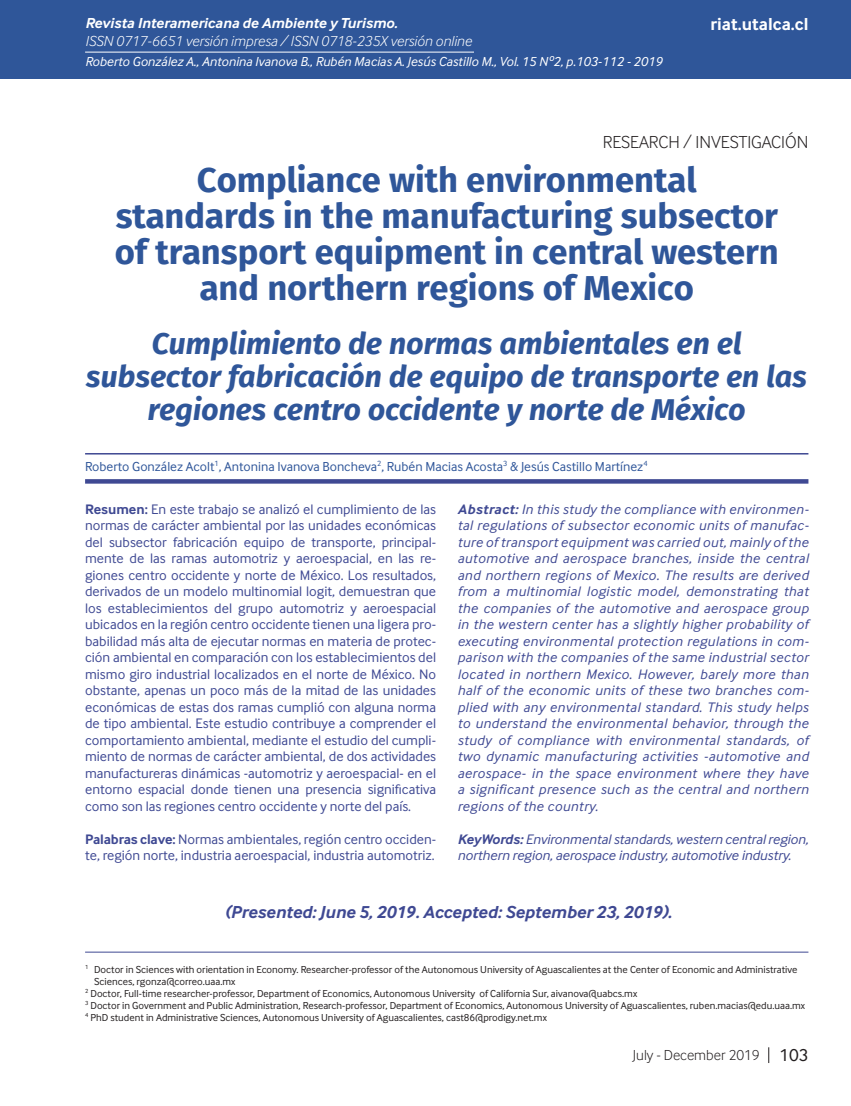
<style>
.page{position:relative;width:851px;height:1106px;background:#fff}
.page>*{position:absolute;margin:0;border:0;box-sizing:border-box;transform-origin:0 0}
.t1{font:700 34.5px/36px "Fira Sans OT";color:#2f5699;text-align:center}
.t2{font:italic 700 30px/33px "Fira Sans OT";color:#2f5699;text-align:center}
.t3{font:italic 700 18px "Inter Face";color:#3f4993}
.t4{font:300 18px "Inter Face";color:#231f20}
.t5{font:700 18px "Inter Face";color:#fff}
.t6{font:italic 300 15px "Inter Face";color:#fff}
.t7{font:italic 700 15px "Inter Face";color:#fff}
.t8{font:300 15px "Inter Face";color:#231f20}
.t9{font:14.25px/16.5px "Inter Face";color:#3f4993;text-align:justify}
.t10{font:italic 14.25px/16.5px "Inter Face";color:#3f4993;text-align:justify}
.t11{font:italic 13.5px "Inter Face";color:#fff}
.t12{font:13.5px "Inter Face";color:#2f5699}
.t13{font:10.5px "Inter Face";color:#231f20}
.s1{font-weight:700}
.s2{font-weight:400;font-size:18px}
</style>
<div class="page">
<div style="left:0;top:0;width:850px;height:79px;background:#2f5699"></div>
<hr style="left:85px;top:52px;width:389px;height:1px;background:#fff">
<svg style="left:768px;top:1047px;width:1px;height:16px"></svg>
<hr style="left:85px;top:951px;width:723px;height:1px;background:#3f4993">
<hr style="left:85px;top:453px;width:723px;height:1px;background:#3f4993">
<svg style="left:85px;top:479px;width:723px;height:4px;background:#454f96"></svg>
<p class="t7" style="left:85px;top:15px;width:314px">Revista Interamericana de Ambiente y Turismo.</p>
<p class="t6" style="left:85px;top:33px;width:388px">ISSN 0717-6651 versión impresa / ISSN 0718-235X versión online</p>
<p class="t11" style="left:85px;top:54px;width:578px">Roberto González A., Antonina Ivanova B., Rubén Macias A. Jesús Castillo M., Vol. 15 Nº2, p.103-112 - 2019</p>
<p class="t5" style="left:710px;top:14px;width:99px">riat.utalca.cl</p>
<p class="t4" style="left:602px;top:132px;width:207px">RESEARCH / INVESTIGACIÓN</p>
<h1 class="t1" style="left:115px;top:164px;width:665px">Compliance with environmental standards in the manufacturing subsector of transport equipment in central western and northern regions of Mexico</h1>
<h2 class="t2" style="left:86px;top:329px;width:722px">Cumplimiento de normas ambientales en el subsector fabricación de equipo de transporte en las regiones centro occidente y norte de México</h2>
<p class="t12" style="left:85px;top:459px;width:564px">Roberto González Acolt<sup>1</sup>, Antonina Ivanova Boncheva<sup>2</sup>, Rubén Macias Acosta<sup>3</sup> &amp; Jesús Castillo Martínez<sup>4</sup></p>
<p class="t9" style="left:85px;top:500px;width:352px"><span class="s1">Resumen:</span> En este trabajo se analizó el cumplimiento de las normas de carácter ambiental por las unidades económicas del subsector fabricación equipo de transporte, principal&shy;mente de las ramas automotriz y aeroespacial, en las re&shy;giones centro occidente y norte de México. Los resultados, derivados de un modelo multinomial logit, demuestran que los establecimientos del grupo automotriz y aeroespacial ubicados en la región centro occidente tienen una ligera pro&shy;babilidad más alta de ejecutar normas en materia de protec&shy;ción ambiental en comparación con los establecimientos del mismo giro industrial localizados en el norte de México. No obstante, apenas un poco más de la mitad de las unidades económicas de estas dos ramas cumplió con alguna norma de tipo ambiental. Este estudio contribuye a comprender el comportamiento ambiental, mediante el estudio del cumpli&shy;miento de normas de carácter ambiental, de dos actividades manufactureras dinámicas -automotriz y aeroespacial- en el entorno espacial donde tienen una presencia significativa como son las regiones centro occidente y norte del país.</p>
<p class="t9" style="left:85px;top:830px;width:352px"><span class="s1">Palabras clave:</span> Normas ambientales, región centro occiden&shy;te, región norte, industria aeroespacial, industria automotriz.</p>
<p class="t10" style="left:457px;top:501px;width:353px"><span class="s1">Abstract:</span> In this study the compliance with environmen&shy;tal regulations of subsector economic units of manufac&shy;ture of transport equipment was carried out, mainly of the automotive and aerospace branches, inside the central and northern regions of Mexico. The results are derived from a multinomial logistic model, demonstrating that the companies of the automotive and aerospace group in the western center has a slightly higher probability of executing environmental protection regulations in com&shy;parison with the companies of the same industrial sector located in northern Mexico. However, barely more than half of the economic units of these two branches com&shy;plied with any environmental standard. This study helps to understand the environmental behavior, through the study of compliance with environmental standards, of two dynamic manufacturing activities -automotive and aerospace- in the space environment where they have a significant presence such as the central and northern regions of the country.</p>
<p class="t10" style="left:457px;top:831px;width:352px"><span class="s1">KeyWords:</span> Environmental standards, western central region, northern region, aerospace industry, automotive industry.</p>
<p class="t3" style="left:225px;top:901px;width:448px">(Presented: June 5, 2019. Accepted: September 23, 2019).</p>
<p class="t13" style="left:85px;top:963px;width:713px"><sup>1</sup> Doctor in Sciences with orientation in Economy. Researcher-professor of the Autonomous University of Aguascalientes at the Center of Economic and Administrative</p>
<p class="t13" style="left:94px;top:975px;width:143px">Sciences, rgonza@correo.uaa.mx</p>
<p class="t13" style="left:85px;top:987px;width:553px"><sup>2</sup> Doctor, Full-time researcher-professor, Department of Economics, Autonomous University of California Sur, aivanova@uabcs.mx</p>
<p class="t13" style="left:85px;top:999px;width:721px"><sup>3</sup> Doctor in Government and Public Administration, Research-professor, Department of Economics, Autonomous University of Aguascalientes, ruben.macias@edu.uaa.mx</p>
<p class="t13" style="left:85px;top:1011px;width:463px"><sup>4</sup> PhD student in Administrative Sciences, Autonomous University of Aguascalientes, cast86@prodigy.net.mx</p>
<p class="t8" style="left:633px;top:1046px;width:177px">July - December 2019 <span class="s2">103</span></p>
</div>
